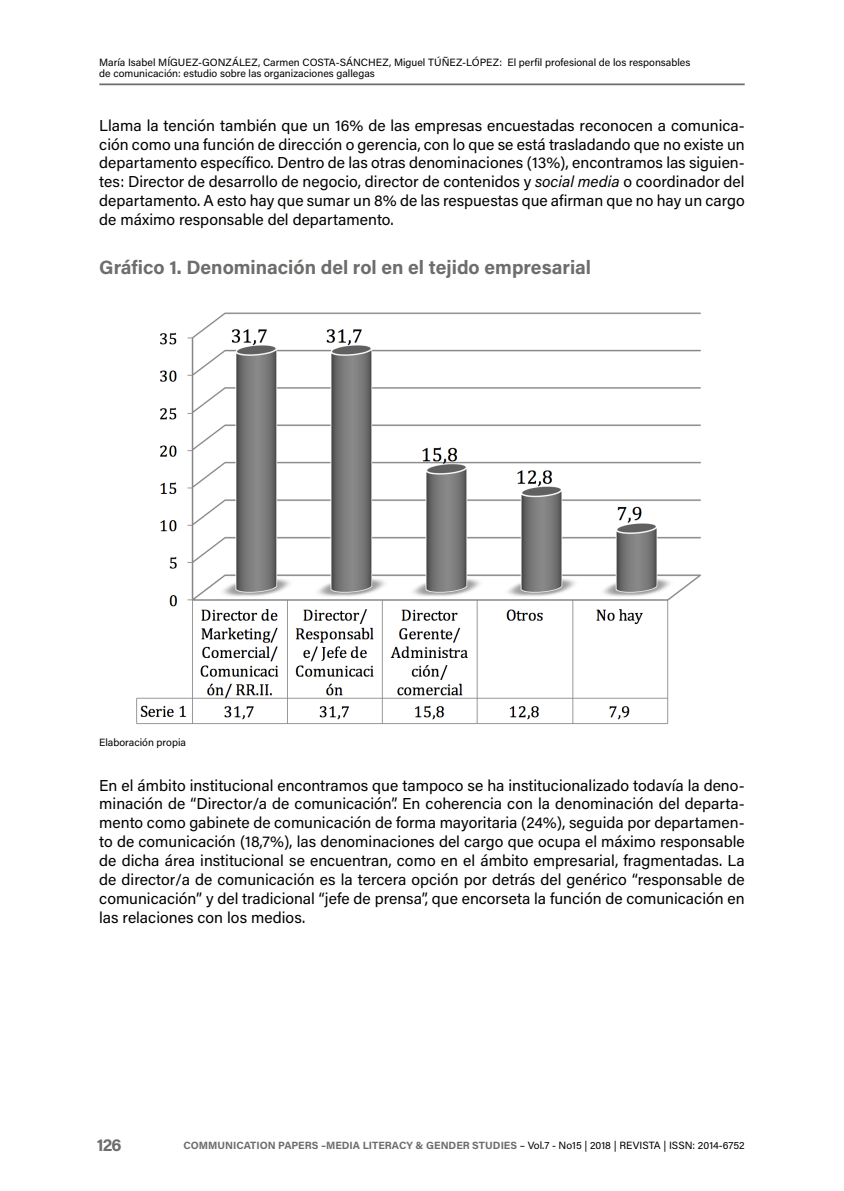
<style>
.page{position:relative;width:844px;height:1191px;background:#fff}
.page>*{position:absolute;margin:0;border:0;box-sizing:border-box;transform-origin:0 0}
.t1{font:700 19.25px "Acumin Pro";color:#6c6e6b}
.t2{font:700 17.5px "Acumin Pro";color:#6c6e6b}
.t3{font:15.75px/18.9px "Acumin Pro";color:#000;text-align:justify}
.t4{font:10.5px/10.5px "Acumin Pro";color:#000}
.t5{font:700 10.5px "Acumin Pro";color:#6c6e6b}
.s1{font-style:italic}
.s2{font-weight:400;color:#000}
</style>
<div class="page">
<hr style="left:99px;top:83px;width:645px;height:2px;background:#6c6e6b">
<img style="left:136px;top:312px;width:565px;height:412px">
<p class="t4" style="left:99px;top:57px;width:592px">María Isabel MÍGUEZ-GONZÁLEZ, Carmen COSTA-SÁNCHEZ, Miguel TÚÑEZ-LÓPEZ: El perfil profesional de los responsables de comunicación: estudio sobre las organizaciones gallegas</p>
<p class="t3" style="left:99px;top:115px;width:646px">Llama la tención también que un 16% de las empresas encuestadas reconocen a comunica&shy;ción como una función de dirección o gerencia, con lo que se está trasladando que no existe un departamento específico. Dentro de las otras denominaciones (13%), encontramos las siguien&shy;tes: Director de desarrollo de negocio, director de contenidos y <span class="s1">social media</span> o coordinador del departamento. A esto hay que sumar un 8% de las respuestas que afirman que no hay un cargo de máximo responsable del departamento.</p>
<p class="t1" style="left:99px;top:253px;width:493px">Gráfico 1. Denominación del rol en el tejido empresarial</p>
<p class="t4" style="left:99px;top:737px;width:88px">Elaboración propia</p>
<p class="t3" style="left:99px;top:775px;width:646px">En el ámbito institucional encontramos que tampoco se ha institucionalizado todavía la deno&shy;minación de “Director/a de comunicación”. En coherencia con la denominación del departa&shy;mento como gabinete de comunicación de forma mayoritaria (24%), seguida por departamen&shy;to de comunicación (18,7%), las denominaciones del cargo que ocupa el máximo responsable de dicha área institucional se encuentran, como en el ámbito empresarial, fragmentadas. La de director/a de comunicación es la tercera opción por detrás del genérico “responsable de comunicación” y del tradicional “jefe de prensa”, que encorseta la función de comunicación en las relaciones con los medios.</p>
<p class="t2" style="left:97px;top:1132px;width:26px">126</p>
<p class="t5" style="left:183px;top:1137px;width:562px">COMMUNICATION PAPERS –MEDIA LITERACY &amp; GENDER STUDIES <span class="s2">– Vol.7 - No15 | 2018 | REVISTA | ISSN: 2014-6752</span></p>
</div>
